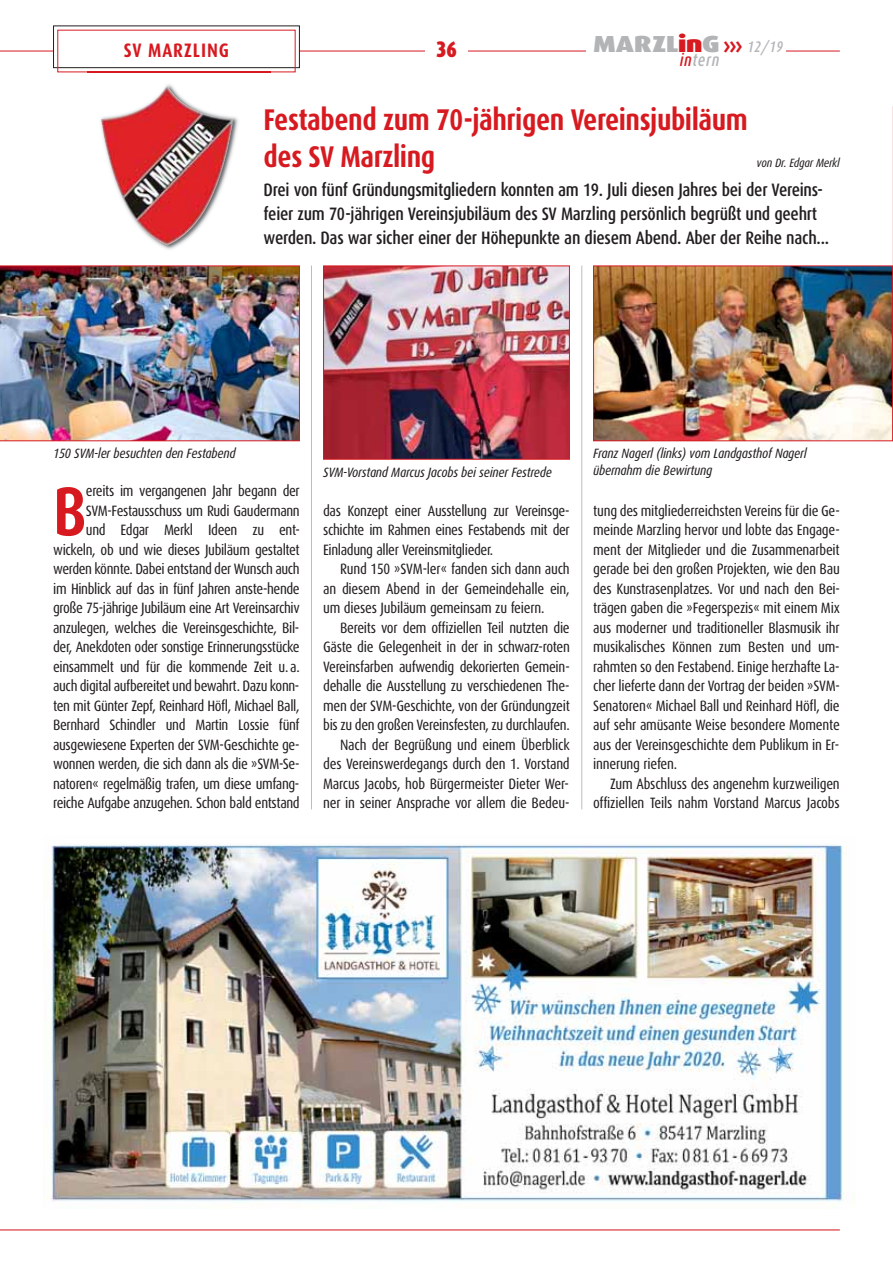
<style>
.page{position:relative;width:893px;height:1263px;background:#fff}
.page>*{position:absolute;margin:0;border:0;box-sizing:border-box;transform-origin:0 0}
.t1{font:700 69.15px "Dax Condensed";color:#d71920;scale:.93 1}
.t2{font:700 30px/37.5px "Dax Condensed";letter-spacing:-.015em;color:#d71920}
.t3{font:900 23.25px "Dax Wide";letter-spacing:-.01em;color:#b2b4b6}
.t4{font:900 22.5px "Dax Condensed";color:#d71920}
.t5{font:700 19.5px "Dax Condensed";letter-spacing:.05em;color:#d71920}
.t6{font:500 18px/24px "Dax Condensed";letter-spacing:-.015em;color:#231f20}
.t7{font:italic 500 17.55px "Dax Condensed";letter-spacing:.05em;color:#b2b4b6;scale:.91 1}
.t8{font:15px/19.5px "Dax Condensed";letter-spacing:-.025em;color:#231f20;text-align:right}
.t9{font:italic 13.5px/16.5px "Dax Condensed";letter-spacing:-.015em;color:#231f20}
.t10{font:italic 12px "Dax Condensed";letter-spacing:-.015em;color:#231f20}
.s1{color:#d71920}
.s2{font-weight:700;font-size:24.3px;color:#d71920}
.s3{font-family:"Dax Condensed";font-weight:500;font-style:italic;font-size:15.3px}
</style>
<div class="page">
<hr style="left:0;top:1229px;width:840px;height:1px;background:#d71920">
<hr style="left:0;top:51px;width:840px;height:1px;background:#d71920">
<div style="left:425px;top:30px;width:43px;height:42px;background:#fff"></div>
<div style="left:54px;top:26px;width:245px;height:42px;background:#fff"></div>
<div style="left:53px;top:26px;width:247px;height:42px;border:1px solid #231f20"></div>
<div style="left:57px;top:30px;width:239px;height:42px;border:1px solid #d71920"></div>
<div style="left:587px;top:45px;width:199px;height:16px;background:#fff"></div>
<img style="left:87px;top:72px;width:183px;height:194px">
<img style="left:152px;top:90px;width:81px;height:155px">
<img style="left:44px;top:845px;width:802px;height:364px">
<img style="left:595px;top:268px;width:296px;height:171px">
<div style="left:593px;top:266px;width:300px;height:175px;border:1px solid #d71920"></div>
<img style="left:0;top:266px;width:300px;height:175px">
<img style="left:325px;top:268px;width:243px;height:190px">
<div style="left:323px;top:266px;width:247px;height:194px;border:1px solid #d71920"></div>
<hr style="left:311px;top:266px;width:1px;height:543px;background:#bbbdc0">
<hr style="left:581px;top:266px;width:1px;height:543px;background:#bbbdc0">
<svg style="left:892px;top:106px;width:1px;height:202px"></svg>
<h3 class="t5" style="left:124px;top:40px;width:107px">SV MARZLING</h3>
<h3 class="t4" style="left:436px;top:37px;width:22px">36</h3>
<h3 class="t3" style="left:593px;top:36px;width:191px">MARZL<span class="s1">in</span>G<span class="s2">›››</span> <span class="s3">12/19</span></h3>
<p class="t7" style="left:680px;top:52px;width:45px"><span class="s1">in</span>tern</p>
<h2 class="t2" style="left:264px;top:102px;width:486px">Festabend zum 70-jährigen Vereinsjubiläum des SV Marzling</h2>
<p class="t10" style="left:757px;top:157px;width:85px">von Dr. Edgar Merkl</p>
<p class="t6" style="left:264px;top:179px;width:567px">Drei von fünf Gründungsmitgliedern konnten am 19. Juli diesen Jahres bei der Vereins&shy;feier zum 70-jährigen Vereinsjubiläum des SV Marzling persönlich begrüßt und geehrt werden. Das war sicher einer der Höhepunkte an diesem Abend. Aber der Reihe nach...</p>
<p class="t9" style="left:53px;top:446px;width:184px">150 SVM-ler besuchten den Festabend</p>
<p class="t9" style="left:323px;top:464px;width:230px">SVM-Vorstand Marcus Jacobs bei seiner Festrede</p>
<p class="t9" style="left:593px;top:446px;width:215px">Franz Nagerl (links) vom Landgasthof Nagerl übernahm die Bewirtung</p>
<p class="t8" style="left:53px;top:482px;width:248px">ereits im vergangenen Jahr begann der SVM-Festausschuss um Rudi Gaudermann<br>und Edgar Merkl Ideen zu ent&shy;wickeln, ob und wie dieses Jubiläum gestaltet werden könnte. Dabei entstand der Wunsch auch im Hinblick auf das in fünf Jahren anste-hende große 75-jährige Jubiläum eine Art Vereinsarchiv anzulegen, welches die Vereinsgeschichte, Bil&shy;der, Anekdoten oder sonstige Erinnerungsstücke einsammelt und für die kommende Zeit u.a. auch digital aufbereitet und bewahrt. Dazu konn&shy;ten mit Günter Zepf, Reinhard Höfl, Michael Ball, Bernhard Schindler und Martin Lossie fünf ausgewiesene Experten der SVM-Geschichte ge&shy;wonnen werden, die sich dann als die »SVM-Se&shy;natoren« regelmäßig trafen, um diese umfang&shy;reiche Aufgabe anzugehen. Schon bald entstand</p>
<h1 class="t1" style="left:53px;top:477px;width:37px">B</h1>
<p class="t8" style="left:323px;top:502px;width:248px;text-align:justify">das Konzept einer Ausstellung zur Vereinsge&shy;schichte im Rahmen eines Festabends mit der Einladung aller Vereinsmitglieder.</p>
<p class="t8" style="left:323px;top:560px;width:248px;text-align:justify;text-indent:17px">Rund 150 »SVM-ler« fanden sich dann auch an diesem Abend in der Gemeindehalle ein, um dieses Jubiläum gemeinsam zu feiern.</p>
<p class="t8" style="left:323px;top:619px;width:248px">Bereits vor dem offiziellen Teil nutzten die Gäste die Gelegenheit in der in schwarz-roten Vereinsfarben aufwendig dekorierten Gemein&shy;dehalle die Ausstellung zu verschiedenen The&shy;men der SVM-Geschichte, von der Gründungzeit bis zu den großen Vereinsfesten, zu durchlaufen.<br>Nach der Begrüßung und einem Überblick des Vereinswerdegangs durch den 1. Vorstand Marcus Jacobs, hob Bürgermeister Dieter Wer&shy;ner in seiner Ansprache vor allem die Bedeu-</p>
<p class="t8" style="left:593px;top:502px;width:248px;text-align:justify">tung des mitgliederreichsten Vereins für die Ge&shy;meinde Marzling hervor und lobte das Engage&shy;ment der Mitglieder und die Zusammenarbeit gerade bei den großen Projekten, wie den Bau des Kunstrasenplatzes. Vor und nach den Bei&shy;trägen gaben die »Fegerspezis« mit einem Mix aus moderner und traditioneller Blasmusik ihr musikalisches Können zum Besten und um&shy;rahmten so den Festabend. Einige herzhafte La&shy;cher lieferte dann der Vortrag der beiden »SVM-Senatoren« Michael Ball und Reinhard Höfl, die auf sehr amüsante Weise besondere Momente aus der Vereinsgeschichte dem Publikum in Er&shy;innerung riefen.</p>
<p class="t8" style="left:593px;top:775px;width:248px">Zum Abschluss des angenehm kurzweiligen offiziellen Teils nahm Vorstand Marcus Jacobs</p>
</div>
